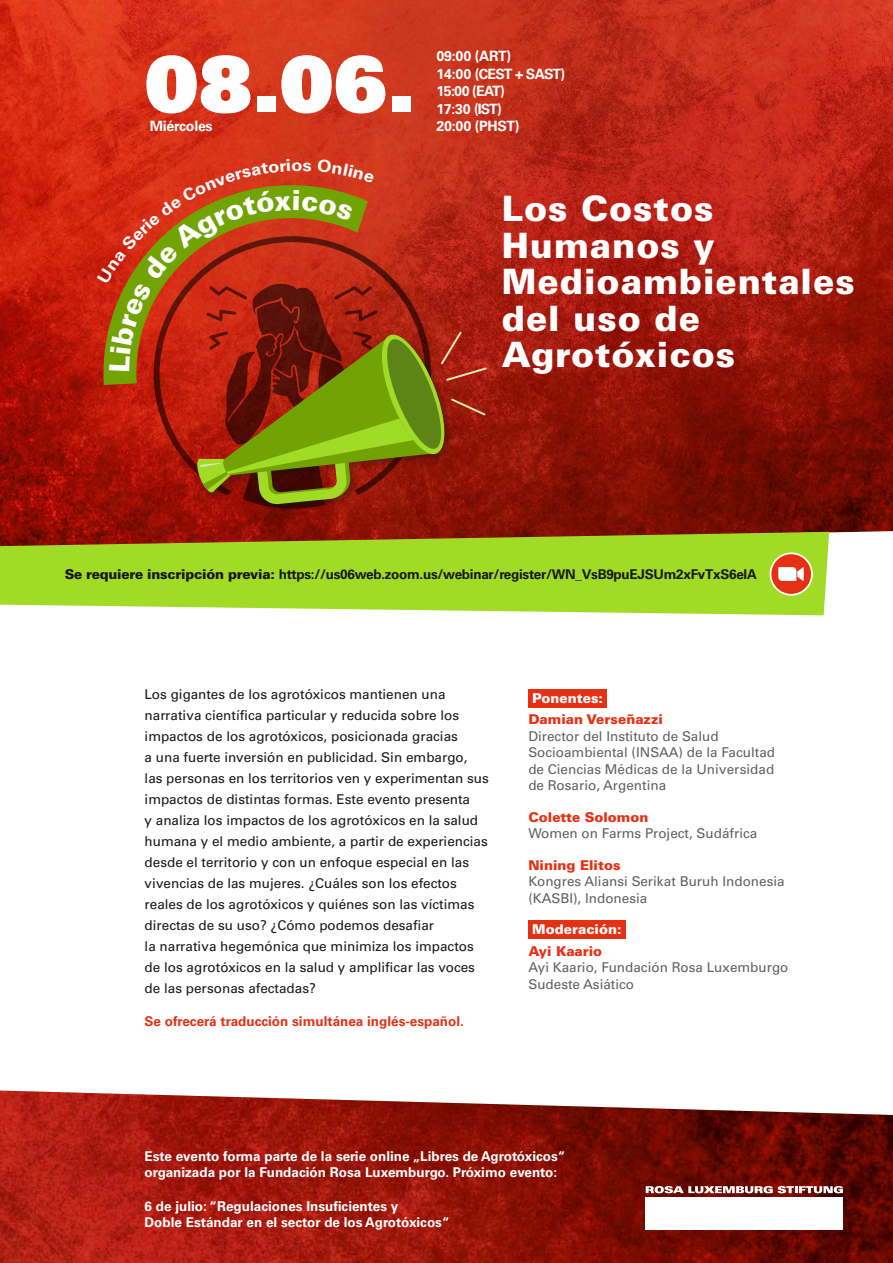
<style>
.page{position:relative;width:893px;height:1263px;background:#fff}
.page>*{position:absolute;margin:0;border:0;box-sizing:border-box;transform-origin:0 0}
.t1{font:76.65px "Univers LT Std X Black";color:#fff}
.t2{font:900 34.95px/36.3px "Univers LT Std";letter-spacing:.025em;color:#fff}
.t3{font:700 14.25px/17.4px "Univers LT Std";letter-spacing:-.05em;color:#fff}
.t4{font:700 14.25px "Univers LT Std";letter-spacing:-.02em;color:#fff}
.t5{font:13.5px/21px "Univers LT Std";color:#181716}
.t6{font:13.5px/16.5px "Univers LT Std";color:#60605f}
.t7{font:700 13.5px/16.5px "Univers LT Std";color:#fff}
.t8{font:700 13.5px "Univers LT Std";letter-spacing:-.02em;color:#181716}
.t9{font:900 13.5px "Univers LT Std";color:#e63014}
.t10{font:700 13.5px "Univers LT Std";color:#e63014}
.t11{font:900 13.5px "Univers LT Std";color:#fff}
.s1{font-weight:900}
</style>
<div class="page">
<img style="left:0;top:1090px;width:893px;height:173px">
<img style="left:0;top:0;width:893px;height:534px">
<svg style="left:646px;top:1186px;width:197px;height:7px"></svg>
<div style="left:646px;top:1197px;width:197px;height:32px;background:#fff"></div>
<div style="left:528px;top:689px;width:79px;height:19px;background:#e63014"></div>
<div style="left:528px;top:920px;width:98px;height:19px;background:#e63014"></div>
<svg style="left:0;top:532px;width:829px;height:83px;background:#a4cb30"></svg>
<svg style="left:770px;top:552px;width:43px;height:44px"></svg>
<div style="left:771px;top:554px;width:40px;height:40px;background:#e63014;border-radius:50%"></div>
<svg style="left:778px;top:567px;width:26px;height:14px"></svg>
<svg style="left:87px;top:169px;width:10px;height:217px;background:#cb210d"></svg>
<div style="left:195px;top:333px;width:260px;height:181px;background:#181716;opacity:.35"></div>
<svg style="left:97px;top:159px;width:391px;height:350px;background:#a1400f"></svg>
<p class="t3" style="left:437px;top:48px;width:130px">09:00 (ART)<br>14:00 (CEST + SAST)<br>15:00 (EAT)<br>17:30 (IST)</p>
<h1 class="t1" style="left:145px;top:34px;width:271px">08.06.</h1>
<p class="t4" style="left:150px;top:118px;width:64px">Miércoles</p>
<p class="t4" style="left:437px;top:118px;width:84px">20:00 (PHST)</p>
<h2 class="t2" style="left:502px;top:190px;width:354px">Los Costos<br>Humanos y<br>Medioambientales del uso de<br>Agrotóxicos</h2>
<p class="t8" style="left:65px;top:566px;width:693px"><span class="s1">Se requiere inscripción previa:</span> https://us06web.zoom.us/webinar/register/WN_VsB9puEJSUm2xFvTxS6eIA</p>
<p class="t5" style="left:145px;top:683px;width:346px">Los gigantes de los agrotóxicos mantienen una narrativa científica particular y reducida sobre los impactos de los agrotóxicos, posicionada gracias<br>a una fuerte inversión en publicidad. Sin embargo,<br>las personas en los territorios ven y experimentan sus impactos de distintas formas. Este evento presenta<br>y analiza los impactos de los agrotóxicos en la salud humana y el medio ambiente, a partir de experiencias desde el territorio y con un enfoque especial en las vivencias de las mujeres. ¿Cuáles son los efectos reales de los agrotóxicos y quiénes son las víctimas directas de su uso? ¿Cómo podemos desafiar<br>la narrativa hegemónica que minimiza los impactos de los agrotóxicos en la salud y amplificar las voces de las personas afectadas?</p>
<p class="t10" style="left:145px;top:1013px;width:321px">Se ofrecerá traducción simultánea inglés-español.</p>
<p class="t11" style="left:532px;top:689px;width:72px">Ponentes:</p>
<p class="t9" style="left:528px;top:711px;width:136px">Damian Verseñazzi</p>
<p class="t6" style="left:528px;top:728px;width:248px">Director del Instituto de Salud<br>Socioambiental (INSAA) de la Facultad de Ciencias Médicas de la Universidad de Rosario, Argentina</p>
<p class="t9" style="left:528px;top:808px;width:122px">Colette Solomon</p>
<p class="t6" style="left:528px;top:825px;width:231px">Women on Farms Project, Sudáfrica</p>
<p class="t9" style="left:528px;top:856px;width:94px">Nining Elitos</p>
<p class="t6" style="left:528px;top:873px;width:258px">Kongres Aliansi Serikat Buruh Indonesia (KASBI), Indonesia</p>
<p class="t11" style="left:532px;top:921px;width:91px">Moderación:</p>
<p class="t9" style="left:528px;top:942px;width:75px">Ayi Kaario</p>
<p class="t6" style="left:528px;top:959px;width:262px">Ayi Kaario, Fundación Rosa Luxemburgo<br>Sudeste Asiático</p>
<p class="t7" style="left:145px;top:1148px;width:422px">Este evento forma parte de la serie online „Libres de Agrotóxicos“ organizada por la Fundación Rosa Luxemburgo. Próximo evento:</p>
<p class="t7" style="left:145px;top:1198px;width:306px">6 de julio: “Regulaciones Insuficientes y<br>Doble Estándar en el sector de los Agrotóxicos“</p>
</div>
